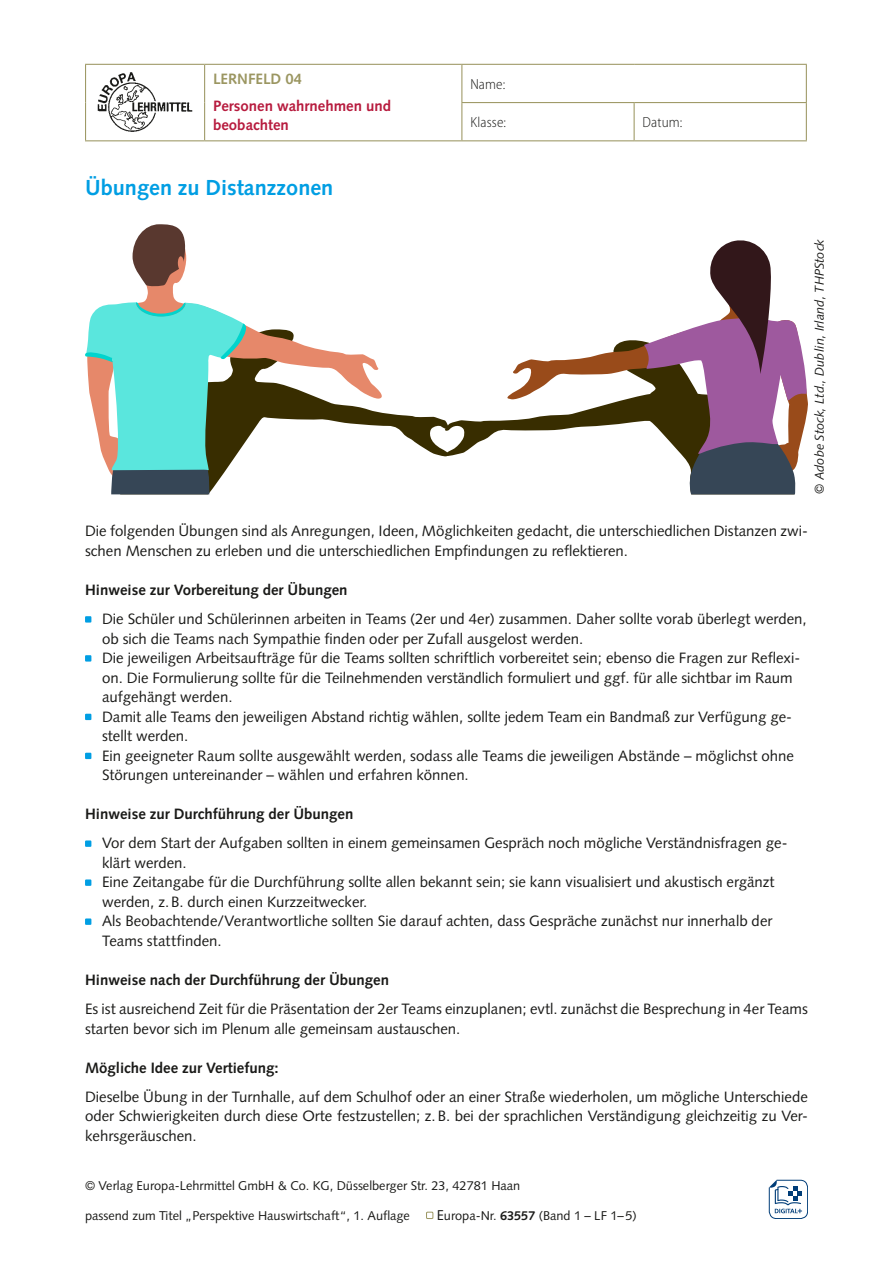
<style>
.page{position:relative;width:893px;height:1263px;background:#fff}
.page>*{position:absolute;margin:0;border:0;box-sizing:border-box;transform-origin:0 0}
.t1{font:700 21.75px "Syntax LT Std";color:#009ee3}
.t2{font:15px/19.5px "Syntax LT Std";color:#1a1a18}
.t3{font:700 15px "Syntax LT Std";color:#1a1a18}
.t4{font:700 15px/18.8px "Syntax LT Std";color:#b71b3e}
.t5{font:700 15px "Syntax LT Std";color:#9b9661}
.t6{font:300 semi-condensed 14.7px "Myriad Pro";letter-spacing:.01em;color:#1a1a18}
.t7{font:12.75px "Syntax LT Std";color:#1a1a18}
.t8{font:italic 12.75px "Syntax LT Std";color:#1a1a18}
.s1{font-size:14.25px}
.s2{font-weight:700}
</style>
<div class="page">
<hr style="left:85px;top:64px;width:120px;height:1px;background:#9b9661">
<hr style="left:85px;top:65px;width:1px;height:38px;background:#9b9661">
<hr style="left:205px;top:64px;width:257px;height:1px;background:#9b9661">
<hr style="left:204px;top:65px;width:1px;height:38px;background:#9b9661">
<hr style="left:85px;top:103px;width:1px;height:37px;background:#9b9661">
<hr style="left:204px;top:103px;width:1px;height:37px;background:#9b9661">
<hr style="left:85px;top:140px;width:120px;height:1px;background:#9b9661">
<hr style="left:205px;top:140px;width:257px;height:1px;background:#9b9661">
<hr style="left:462px;top:64px;width:172px;height:1px;background:#9b9661">
<hr style="left:461px;top:65px;width:1px;height:37px;background:#9b9661">
<hr style="left:634px;top:64px;width:173px;height:1px;background:#9b9661">
<hr style="left:806px;top:65px;width:1px;height:37px;background:#9b9661">
<hr style="left:461px;top:102px;width:173px;height:1px;background:#9b9661">
<hr style="left:461px;top:103px;width:1px;height:37px;background:#9b9661">
<hr style="left:634px;top:102px;width:173px;height:1px;background:#9b9661">
<hr style="left:634px;top:103px;width:1px;height:37px;background:#9b9661">
<hr style="left:806px;top:103px;width:1px;height:37px;background:#9b9661">
<hr style="left:462px;top:140px;width:172px;height:1px;background:#9b9661">
<hr style="left:634px;top:140px;width:173px;height:1px;background:#9b9661">
<img style="left:98px;top:72px;width:94px;height:60px">
<div style="left:426px;top:1212px;width:7px;height:7px;border:1px solid #9b9661"></div>
<svg style="left:769px;top:1180px;width:39px;height:39px"></svg>
<div style="left:85px;top:616px;width:6px;height:7px;background:#009ee3"></div>
<div style="left:85px;top:655px;width:6px;height:7px;background:#009ee3"></div>
<svg style="left:85px;top:714px;width:6px;height:6px"></svg>
<svg style="left:85px;top:753px;width:6px;height:6px"></svg>
<div style="left:85px;top:840px;width:6px;height:7px;background:#009ee3"></div>
<div style="left:85px;top:879px;width:6px;height:7px;background:#009ee3"></div>
<div style="left:85px;top:918px;width:6px;height:7px;background:#009ee3"></div>
<svg style="left:387px;top:413px;width:53px;height:43px"></svg>
<svg style="left:440px;top:419px;width:61px;height:38px"></svg>
<svg style="left:501px;top:240px;width:307px;height:254px"></svg>
<svg style="left:85px;top:224px;width:302px;height:270px"></svg>
<p class="t5" style="left:213px;top:70px;width:90px">LERNFELD 04</p>
<p class="t4" style="left:213px;top:97px;width:179px">Personen wahrnehmen und beobachten</p>
<h1 class="t1" style="left:85px;top:175px;width:250px">Übungen zu Distanzzonen</h1>
<p class="t6" style="left:470px;top:76px;width:36px">Name:</p>
<p class="t6" style="left:470px;top:114px;width:37px">Klasse:</p>
<p class="t6" style="left:643px;top:114px;width:41px">Datum:</p>
<p class="t8" style="left:812px;top:494px;width:256px;rotate:-90deg">© Adobe Stock, Ltd., Dublin, Irland, THPStock</p>
<p class="t2" style="left:85px;top:521px;width:724px">Die folgenden Übungen sind als Anregungen, Ideen, Möglichkeiten gedacht, die unterschiedlichen Distanzen zwi&shy;schen Menschen zu erleben und die unterschiedlichen Empfindungen zu reflektieren.</p>
<p class="t3" style="left:85px;top:581px;width:264px">Hinweise zur Vorbereitung der Übungen</p>
<p class="t2" style="left:102px;top:609px;width:706px">Die Schüler und Schülerinnen arbeiten in Teams (2er und 4er) zusammen. Daher sollte vorab überlegt werden, ob sich die Teams nach Sympathie finden oder per Zufall ausgelost werden.<br>Die jeweiligen Arbeitsaufträge für die Teams sollten schriftlich vorbereitet sein; ebenso die Fragen zur Reflexi&shy;on. Die Formulierung sollte für die Teilnehmenden verständlich formuliert und ggf. für alle sichtbar im Raum aufgehängt werden.<br>Damit alle Teams den jeweiligen Abstand richtig wählen, sollte jedem Team ein Bandmaß zur Verfügung ge&shy;stellt werden.<br>Ein geeigneter Raum sollte ausgewählt werden, sodass alle Teams die jeweiligen Abstände – möglichst ohne Störungen untereinander – wählen und erfahren können.</p>
<p class="t3" style="left:85px;top:805px;width:270px">Hinweise zur Durchführung der Übungen</p>
<p class="t2" style="left:102px;top:833px;width:687px">Vor dem Start der Aufgaben sollten in einem gemeinsamen Gespräch noch mögliche Verständnisfragen ge&shy;klärt werden.<br>Eine Zeitangabe für die Durchführung sollte allen bekannt sein; sie kann visualisiert und akustisch ergänzt werden, z.B. durch einen Kurzzeitwecker.<br>Als Beobachtende/Verantwortliche sollten Sie darauf achten, dass Gespräche zunächst nur innerhalb der Teams stattfinden.</p>
<p class="t3" style="left:85px;top:971px;width:306px">Hinweise nach der Durchführung der Übungen</p>
<p class="t2" style="left:85px;top:999px;width:724px">Es ist ausreichend Zeit für die Präsentation der 2er Teams einzuplanen; evtl. zunächst die Besprechung in 4er Teams starten bevor sich im Plenum alle gemeinsam austauschen.</p>
<p class="t3" style="left:85px;top:1059px;width:195px">Mögliche Idee zur Vertiefung:</p>
<p class="t2" style="left:85px;top:1087px;width:724px;text-align:justify">Dieselbe Übung in der Turnhalle, auf dem Schulhof oder an einer Straße wiederholen, um mögliche Unterschiede oder Schwierigkeiten durch diese Orte festzustellen; z.B. bei der sprachlichen Verständigung gleichzeitig zu Ver&shy;kehrsgeräuschen.</p>
<p class="t7" style="left:85px;top:1178px;width:437px">© Verlag Europa-Lehrmittel GmbH &amp; Co. KG, Düsselberger Str. 23, 42781 Haan</p>
<p class="t7" style="left:85px;top:1208px;width:326px">passend zum Titel „Perspektive Hauswirtschaft“, 1. Auflage</p>
<p class="t7" style="left:437px;top:1208px;width:201px"><span class="s1">E</span>uropa-Nr. <span class="s2">63557</span> (Band 1 – LF 1–5)</p>
</div>
